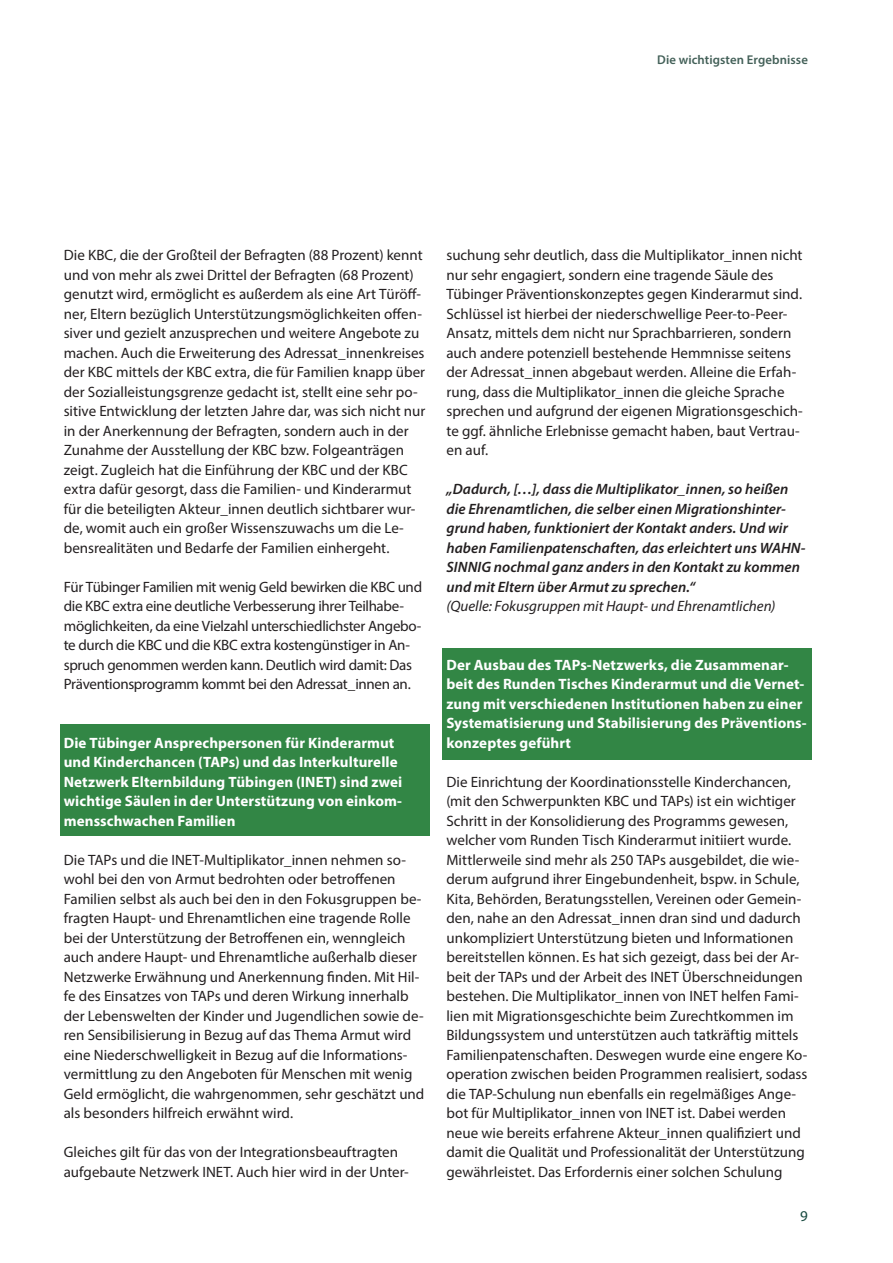
<style>
.page{position:relative;width:893px;height:1263px;background:#fff}
.page>*{position:absolute;margin:0;border:0;box-sizing:border-box;transform-origin:0 0}
.t1{font:15px/19.5px "Myriad Pro";color:#231f20}
.t2{font:700 15px/19.5px "Myriad Pro";letter-spacing:.005em;color:#fff}
.t3{font:15px/19.5px "Myriad Pro";letter-spacing:-.02em;color:#231f20}
.t4{font:italic 600 15px/19.5px "Myriad Pro";letter-spacing:.005em;color:#231f20}
.t5{font:italic 15px "Myriad Pro";color:#231f20}
.t6{font:15px "Myriad Pro";color:#17493f}
.t7{font:600 12.75px "Myriad Pro";letter-spacing:.01em;color:#436058}
</style>
<div class="page">
<div style="left:442px;top:648px;width:370px;height:112px;background:#328645"></div>
<div style="left:60px;top:724px;width:369px;height:112px;background:#328645"></div>
<p class="t7" style="left:657px;top:51px;width:152px">Die wichtigsten Ergebnisse</p>
<p class="t1" style="left:64px;top:245px;width:363px">Die KBC, die der Großteil der Befragten (88 Prozent) kennt und von mehr als zwei Drittel der Befragten (68 Prozent) genutzt wird, ermöglicht es außerdem als eine Art Türöff&shy;ner, Eltern bezüglich Unterstützungsmöglichkeiten offen&shy;siver und gezielt anzusprechen und weitere Angebote zu machen. Auch die Erweiterung des Adressat_innenkreises der KBC mittels der KBC extra, die für Familien knapp über der Sozialleistungsgrenze gedacht ist, stellt eine sehr po&shy;sitive Entwicklung der letzten Jahre dar, was sich nicht nur in der Anerkennung der Befragten, sondern auch in der Zunahme der Ausstellung der KBC bzw. Folgeanträgen zeigt. Zugleich hat die Einführung der KBC und der KBC extra dafür gesorgt, dass die Familien- und Kinderarmut für die beteiligten Akteur_innen deutlich sichtbarer wur&shy;de, womit auch ein großer Wissenszuwachs um die Le&shy;bensrealitäten und Bedarfe der Familien einhergeht.</p>
<p class="t3" style="left:64px;top:576px;width:360px">Für Tübinger Familien mit wenig Geld bewirken die KBC und die KBC extra eine deutliche Verbesserung ihrer Teilhabe&shy;möglichkeiten, da eine Vielzahl unterschiedlichster Angebo&shy;te durch die KBC und die KBC extra kostengünstiger in An&shy;spruch genommen werden kann. Deutlich wird damit: Das Präventionsprogramm kommt bei den Adressat_innen an.</p>
<p class="t2" style="left:64px;top:732px;width:340px">Die Tübinger Ansprechpersonen für Kinderarmut und Kinderchancen (TAPs) und das Interkulturelle Netzwerk Elternbildung Tübingen (INET) sind zwei wichtige Säulen in der Unterstützung von einkom&shy;mensschwachen Familien</p>
<p class="t1" style="left:64px;top:849px;width:362px">Die TAPs und die INET-Multiplikator_innen nehmen so&shy;wohl bei den von Armut bedrohten oder betroffenen Familien selbst als auch bei den in den Fokusgruppen be&shy;fragten Haupt- und Ehrenamtlichen eine tragende Rolle bei der Unterstützung der Betroffenen ein, wenngleich auch andere Haupt- und Ehrenamtliche außerhalb dieser Netzwerke Erwähnung und Anerkennung finden. Mit Hil&shy;fe des Einsatzes von TAPs und deren Wirkung innerhalb der Lebenswelten der Kinder und Jugendlichen sowie de&shy;ren Sensibilisierung in Bezug auf das Thema Armut wird eine Niederschwelligkeit in Bezug auf die Informations&shy;vermittlung zu den Angeboten für Menschen mit wenig Geld ermöglicht, die wahrgenommen, sehr geschätzt und als besonders hilfreich erwähnt wird.</p>
<p class="t1" style="left:64px;top:1142px;width:346px">Gleiches gilt für das von der Integrationsbeauftragten aufgebaute Netzwerk INET. Auch hier wird in der Unter-</p>
<p class="t1" style="left:446px;top:245px;width:358px">suchung sehr deutlich, dass die Multiplikator_innen nicht nur sehr engagiert, sondern eine tragende Säule des Tübinger Präventionskonzeptes gegen Kinderarmut sind.<br>Schlüssel ist hierbei der niederschwellige Peer-to-Peer-Ansatz, mittels dem nicht nur Sprachbarrieren, sondern auch andere potenziell bestehende Hemmnisse seitens der Adressat_innen abgebaut werden. Alleine die Erfah&shy;rung, dass die Multiplikator_innen die gleiche Sprache sprechen und aufgrund der eigenen Migrationsgeschich&shy;te ggf. ähnliche Erlebnisse gemacht haben, baut Vertrau&shy;en auf.</p>
<p class="t4" style="left:446px;top:479px;width:360px">„Dadurch, […], dass die Multiplikator_innen, so heißen die Ehrenamtlichen, die selber einen Migrationshinter&shy;grund haben, funktioniert der Kontakt anders. Und wir haben Familienpatenschaften, das erleichtert uns WAHN-SINNIG nochmal ganz anders in den Kontakt zu kommen und mit Eltern über Armut zu sprechen.“</p>
<p class="t5" style="left:446px;top:597px;width:331px">(Quelle: Fokusgruppen mit Haupt- und Ehrenamtlichen)</p>
<p class="t2" style="left:446px;top:654px;width:362px">Der Ausbau des TAPs-Netzwerks, die Zusammenar&shy;beit des Runden Tisches Kinderarmut und die Vernet&shy;zung mit verschiedenen Institutionen haben zu einer Systematisierung und Stabilisierung des Präventions&shy;konzeptes geführt</p>
<p class="t1" style="left:446px;top:771px;width:362px">Die Einrichtung der Koordinationsstelle Kinderchancen, (mit den Schwerpunkten KBC und TAPs) ist ein wichtiger Schritt in der Konsolidierung des Programms gewesen, welcher vom Runden Tisch Kinderarmut initiiert wurde.<br>Mittlerweile sind mehr als 250 TAPs ausgebildet, die wie&shy;derum aufgrund ihrer Eingebundenheit, bspw. in Schule, Kita, Behörden, Beratungsstellen, Vereinen oder Gemein&shy;den, nahe an den Adressat_innen dran sind und dadurch unkompliziert Unterstützung bieten und Informationen bereitstellen können. Es hat sich gezeigt, dass bei der Ar&shy;beit der TAPs und der Arbeit des INET Überschneidungen bestehen. Die Multiplikator_innen von INET helfen Fami&shy;lien mit Migrationsgeschichte beim Zurechtkommen im Bildungssystem und unterstützen auch tatkräftig mittels Familienpatenschaften. Deswegen wurde eine engere Ko&shy;operation zwischen beiden Programmen realisiert, sodass die TAP-Schulung nun ebenfalls ein regelmäßiges Ange&shy;bot für Multiplikator_innen von INET ist. Dabei werden neue wie bereits erfahrene Akteur_innen qualifiziert und damit die Qualität und Professionalität der Unterstützung gewährleistet. Das Erfordernis einer solchen Schulung</p>
<p class="t6" style="left:800px;top:1207px;width:9px">9</p>
</div>
